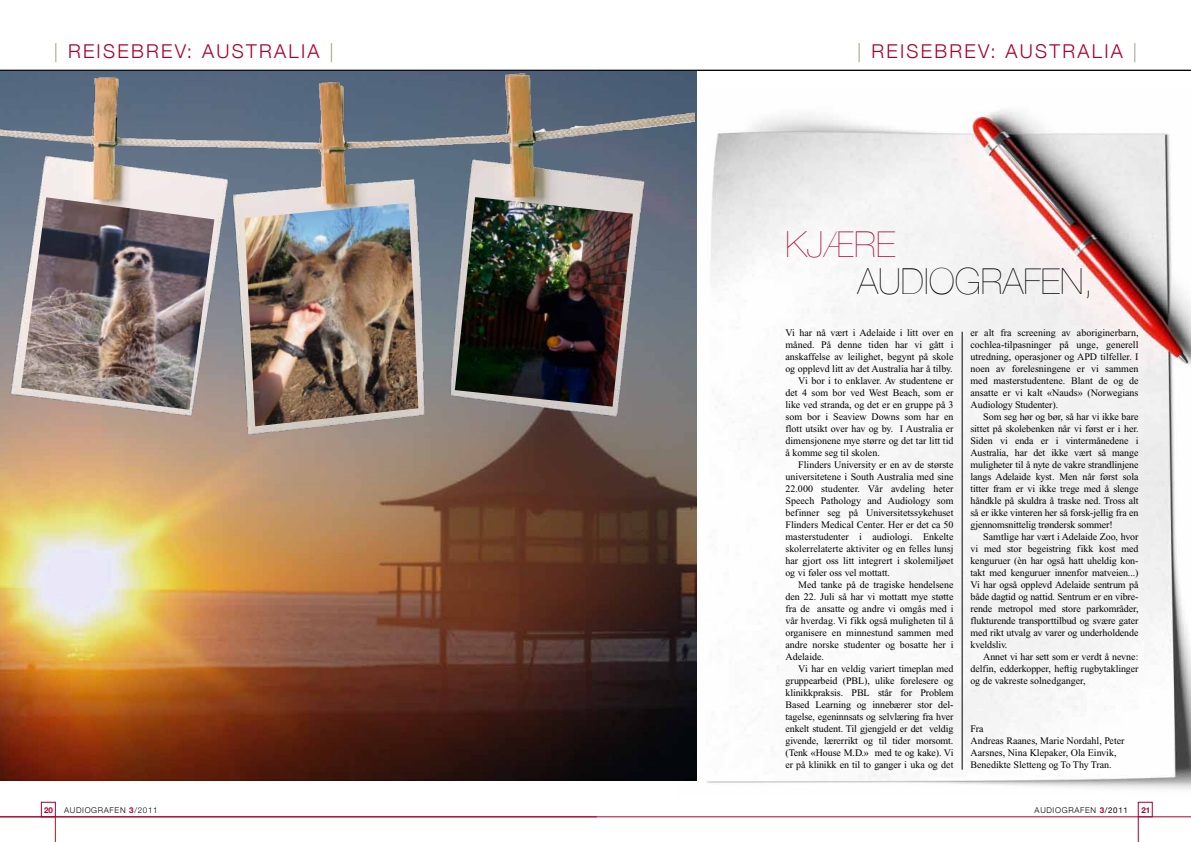
<style>
.page{position:relative;width:1191px;height:842px;background:#fff}
.page>*{position:absolute;margin:0;border:0;box-sizing:border-box;transform-origin:0 0}
.t1{font:200 36px "Helvetica Neue";color:#000}
.t2{font:200 36px "Helvetica Neue";color:#a8002b}
.t3{font:300 19.1px "Helvetica Neue";letter-spacing:.12em;color:#a8002b}
.t4{font:300 19.1px "Helvetica Neue";color:#aaa47e}
.t5{font:10px/12px "Times New Roman";color:#000;text-align:justify}
.t6{font:300 8px "Helvetica Neue";color:#000}
.t7{font:8px "Helvetica Neue";color:#000}
.t8{font:700 8px "Helvetica Neue";color:#a8002b}
.s1{color:#aaa47e}
.s2{font-weight:700;color:#a8002b}
.s3{font-weight:300}
</style>
<div class="page">
<div style="left:1138px;top:802px;width:14px;height:15px;border:1px solid #a8002b"></div>
<hr style="left:597px;top:817px;width:594px;height:1px;background:#a8002b">
<svg style="left:1138px;top:817px;width:1px;height:25px"></svg>
<div style="left:41px;top:802px;width:14px;height:15px;border:1px solid #a8002b"></div>
<hr style="left:0;top:817px;width:597px;height:1px;background:#a8002b">
<svg style="left:55px;top:817px;width:1px;height:25px"></svg>
<img style="left:677px;top:89px;width:514px;height:700px">
<img style="left:0;top:71px;width:696px;height:709px">
<hr style="left:595px;top:70px;width:596px;height:1px;background:#000">
<hr style="left:962px;top:332px;width:1px;height:438px;background:#000">
<img style="left:0;top:69px;width:694px;height:479px">
<img style="left:21px;top:197px;width:193px;height:213px">
<img style="left:244px;top:203px;width:174px;height:223px">
<img style="left:455px;top:197px;width:178px;height:210px">
<h2 class="t3" style="left:54px;top:40px;width:26px"><span class="s1">|</span> REI</h2>
<h2 class="t3" style="left:103px;top:40px;width:29px">SEBRE</h2>
<h2 class="t3" style="left:175px;top:40px;width:98px">V: AU STRALIA</h2>
<h2 class="t4" style="left:329px;top:40px;width:6px">|</h2>
<h2 class="t3" style="left:857px;top:40px;width:26px"><span class="s1">|</span> REI</h2>
<h2 class="t3" style="left:906px;top:40px;width:29px">SEBRE</h2>
<h2 class="t3" style="left:978px;top:40px;width:98px">V: AU STRALIA</h2>
<h2 class="t4" style="left:1132px;top:40px;width:6px">|</h2>
<h1 class="t2" style="left:785px;top:223px;width:109px">KJÆRE</h1>
<h1 class="t1" style="left:857px;top:260px;width:238px">AUDIOGRAFEN,</h1>
<p class="t5" style="left:785px;top:327px;width:169px">Vi har nå vært i Adelaide i litt over en</p>
<p class="t5" style="left:785px;top:339px;width:169px">måned. På denne tiden har vi gått i</p>
<p class="t5" style="left:785px;top:351px;width:169px">anskaffelse av leilighet, begynt på skole</p>
<p class="t5" style="left:785px;top:363px;width:169px">og opplevd litt av det Australia har å tilby.</p>
<p class="t5" style="left:798px;top:375px;width:157px">Vi bor i to enklaver. Av studentene er</p>
<p class="t5" style="left:785px;top:387px;width:169px">det 4 som bor ved West Beach, som er</p>
<p class="t5" style="left:785px;top:399px;width:169px">like ved stranda, og det er en gruppe på 3</p>
<p class="t5" style="left:785px;top:411px;width:169px">som bor i Seaview Downs som har en</p>
<p class="t5" style="left:785px;top:423px;width:169px">flott utsikt over hav og by. I Australia er</p>
<p class="t5" style="left:785px;top:435px;width:169px">dimensjonene mye større og det tar litt tid</p>
<p class="t5" style="left:785px;top:447px;width:96px">å komme seg til skolen.</p>
<p class="t5" style="left:798px;top:459px;width:157px">Flinders University er en av de største</p>
<p class="t5" style="left:785px;top:471px;width:169px">universitetene i South Australia med sine</p>
<p class="t5" style="left:785px;top:483px;width:169px">22.000 studenter. Vår avdeling heter</p>
<p class="t5" style="left:785px;top:495px;width:169px">Speech Pathology and Audiology som</p>
<p class="t5" style="left:785px;top:507px;width:169px">befinner seg på Universitetssykehuset</p>
<p class="t5" style="left:785px;top:519px;width:169px">Flinders Medical Center. Her er det ca 50</p>
<p class="t5" style="left:785px;top:531px;width:169px">masterstudenter i audiologi. Enkelte</p>
<p class="t5" style="left:785px;top:543px;width:169px">skolerrelaterte aktiviter og en felles lunsj</p>
<p class="t5" style="left:785px;top:555px;width:169px">har gjort oss litt integrert i skolemiljøet</p>
<p class="t5" style="left:785px;top:567px;width:106px">og vi føler oss vel mottatt.</p>
<p class="t5" style="left:798px;top:579px;width:157px">Med tanke på de tragiske hendelsene</p>
<p class="t5" style="left:785px;top:591px;width:169px">den 22. Juli så har vi mottatt mye støtte</p>
<p class="t5" style="left:785px;top:603px;width:169px">fra de ansatte og andre vi omgås med i</p>
<p class="t5" style="left:785px;top:615px;width:169px">vår hverdag. Vi fikk også muligheten til å</p>
<p class="t5" style="left:785px;top:627px;width:169px">organisere en minnestund sammen med</p>
<p class="t5" style="left:785px;top:639px;width:169px">andre norske studenter og bosatte her i</p>
<p class="t5" style="left:785px;top:651px;width:40px">Adelaide.</p>
<p class="t5" style="left:798px;top:663px;width:157px">Vi har en veldig variert timeplan med</p>
<p class="t5" style="left:785px;top:675px;width:169px">gruppearbeid (PBL), ulike forelesere og</p>
<p class="t5" style="left:785px;top:687px;width:169px">klinikkpraksis. PBL står for Problem</p>
<p class="t5" style="left:785px;top:699px;width:169px">Based Learning og innebærer stor del-</p>
<p class="t5" style="left:785px;top:711px;width:169px">tagelse, egeninnsats og selvlæring fra hver</p>
<p class="t5" style="left:785px;top:723px;width:169px">enkelt student. Til gjengjeld er det veldig</p>
<p class="t5" style="left:785px;top:735px;width:169px">givende, lærerrikt og til tider morsomt.</p>
<p class="t5" style="left:785px;top:747px;width:169px">(Tenk «House M.D.» med te og kake). Vi</p>
<p class="t5" style="left:785px;top:759px;width:169px">er på klinikk en til to ganger i uka og det</p>
<p class="t5" style="left:970px;top:327px;width:169px">er alt fra screening av aboriginerbarn, cochlea-tilpasninger på unge, generell utredning, operasjoner og APD tilfeller. I noen av forelesningene er vi sammen med masterstudentene. Blant de og de ansatte er vi kalt «Nauds» (Norwegians Audiology Studenter).</p>
<p class="t5" style="left:970px;top:411px;width:169px;text-indent:13px">Som seg hør og bør, så har vi ikke bare sittet på skolebenken når vi først er i her.<br>Siden vi enda er i vintermånedene i Australia, har det ikke vært så mange muligheter til å nyte de vakre strandlinjene langs Adelaide kyst. Men når først sola titter fram er vi ikke trege med å slenge håndkle på skuldra å traske ned. Tross alt så er ikke vinteren her så forsk-jellig fra en gjennomsnittelig trøndersk sommer!</p>
<p class="t5" style="left:970px;top:531px;width:169px;text-indent:13px">Samtlige har vært i Adelaide Zoo, hvor vi med stor begeistring fikk kost med kenguruer (èn har også hatt uheldig kon&shy;takt med kenguruer innenfor matveien...)<br>Vi har også opplevd Adelaide sentrum på både dagtid og nattid. Sentrum er en vibre&shy;rende metropol med store parkområder, flukturende transporttilbud og svære gater med rikt utvalg av varer og underholdende kveldsliv.</p>
<p class="t5" style="left:970px;top:651px;width:169px;text-indent:13px">Annet vi har sett som er verdt å nevne: delfin, edderkopper, heftig rugbytaklinger og de vakreste solnedganger,</p>
<p class="t5" style="left:970px;top:723px;width:155px;text-align:left">Fra<br>Andreas Raanes, Marie Nordahl, Peter<br>Aarsnes, Nina Klepaker, Ola Einvik,<br>Benedikte Sletteng og To Thy Tran.</p>
<p class="t8" style="left:44px;top:805px;width:10px">20</p>
<p class="t6" style="left:64px;top:805px;width:7px">AUDIOGRAFE</p>
<p class="t6" style="left:120px;top:805px;width:39px">N <span class="s2">3</span>/2011</p>
<p class="t6" style="left:1034px;top:805px;width:7px">AUDIOGRAFE</p>
<p class="t7" style="left:1090px;top:805px;width:39px"><span class="s3">N</span> <span class="s2">3</span>/2011</p>
<p class="t8" style="left:1141px;top:805px;width:10px">21</p>
</div>
